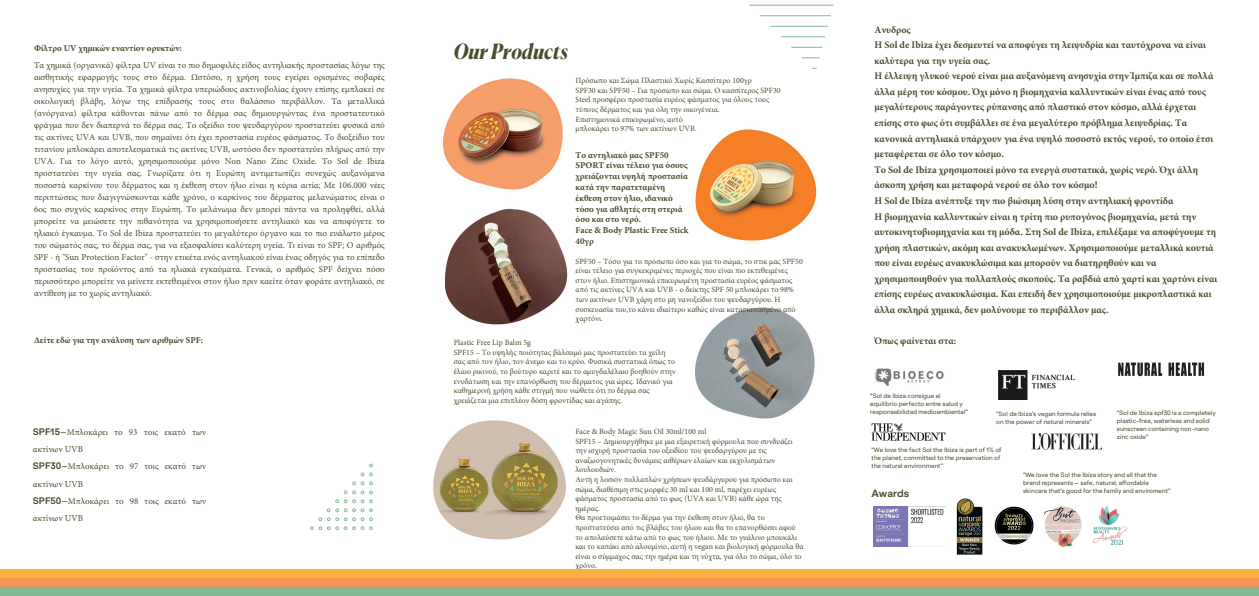
<style>
.page{position:relative;width:1259px;height:596px;background:#fff}
.page>*{position:absolute;margin:0;border:0;box-sizing:border-box;transform-origin:0 0}
.t1{font:italic 700 21px "Canela";color:#4a4d2d}
.t2{font:700 10px/15.6px "Minion Pro";color:#4a4d2d}
.t3{font:700 10px "Klarheit Grotesk";color:#4a4d2d}
.t4{font:9px/12px "Minion Pro";color:#4a4d2d;text-align:justify}
.t5{font:700 9px/10.8px "Minion Pro";color:#4a4d2d}
.t6{font:8px/9.6px "Minion Pro";color:#4a4d2d}
.t7{font:6px/8px "Klarheit Grotesk";color:#4a4d2d}
.s1{font-family:"Klarheit Grotesk";font-weight:700}
.s2{font-family:"Klarheit Grotesk"}
</style>
<div class="page">
<img style="left:443px;top:78px;width:120px;height:112px">
<img style="left:695px;top:129px;width:122px;height:112px">
<img style="left:445px;top:208px;width:122px;height:117px">
<img style="left:695px;top:307px;width:120px;height:112px">
<img style="left:999px;top:371px;width:75px;height:28px">
<img style="left:1031px;top:433px;width:71px;height:16px">
<img style="left:871px;top:423px;width:75px;height:17px">
<svg style="left:1118px;top:362px;width:44px;height:14px"></svg>
<svg style="left:1168px;top:362px;width:36px;height:13px"></svg>
<img style="left:875px;top:368px;width:69px;height:18px">
<img style="left:1093px;top:505px;width:34px;height:39px">
<img style="left:956px;top:498px;width:27px;height:57px">
<img style="left:873px;top:506px;width:72px;height:40px">
<img style="left:995px;top:506px;width:38px;height:38px">
<img style="left:1044px;top:506px;width:37px;height:40px">
<img style="left:433px;top:420px;width:133px;height:120px">
<div style="left:0;top:568px;width:1259px;height:10px;background:#fbb03f"></div>
<div style="left:0;top:577px;width:1259px;height:9px;background:#f79559"></div>
<div style="left:0;top:586px;width:1259px;height:9px;background:#84b995"></div>
<hr style="left:787px;top:0;width:49px;height:1px;background:#84b995">
<hr style="left:749px;top:5px;width:84px;height:1px;background:#84b995">
<hr style="left:759px;top:15px;width:72px;height:1px;background:#84b995">
<hr style="left:770px;top:26px;width:58px;height:1px;background:#84b995">
<hr style="left:781px;top:36px;width:44px;height:1px;background:#84b995">
<hr style="left:791px;top:47px;width:31px;height:1px;background:#84b995">
<svg style="left:802px;top:57px;width:17px;height:1px"></svg>
<svg style="left:310px;top:463px;width:63px;height:67px"></svg>
<p class="t5" style="left:34px;top:43px;width:149px">Φίλτρο UV χημικών εναντίον ορυκτών:</p>
<p class="t4" style="left:34px;top:59px;width:352px">Τα χημικά (οργανικά) φίλτρα UV είναι το πιο δημοφιλές είδος αντηλιακής προστασίας λόγω της αισθητικής εφαρμογής τους στο δέρμα. Ωστόσο, η χρήση τους εγείρει ορισμένες σοβαρές ανησυχίες για την υγεία. Τα χημικά φίλτρα υπεριώδους ακτινοβολίας έχουν επίσης εμπλακεί σε οικολογική βλάβη, λόγω της επίδρασής τους στο θαλάσσιο περιβάλλον. Τα μεταλλικά (ανόργανα) φίλτρα κάθονται πάνω από το δέρμα σας δημιουργώντας ένα προστατευτικό φράγμα που δεν διαπερνά το δέρμα σας. Το οξείδιο του ψευδαργύρου προστατεύει φυσικά από τις ακτίνες UVA και UVB, που σημαίνει ότι έχει προστασία ευρέος φάσματος. Το διοξείδιο του τιτανίου μπλοκάρει αποτελεσματικά τις ακτίνες UVB, ωστόσο δεν προστατεύει πλήρως από την UVA. Για το λόγο αυτό, χρησιμοποιούμε μόνο Non Nano Zinc Oxide. Το Sol de Ibiza προστατεύει την υγεία σας. Γνωρίζατε ότι η Ευρώπη αντιμετωπίζει συνεχώς αυξανόμενα ποσοστά καρκίνου του δέρματος και η έκθεση στον ήλιο είναι η κύρια αιτία; Με 106.000 νέες περιπτώσεις που διαγιγνώσκονται κάθε χρόνο, ο καρκίνος του δέρματος μελανώματος είναι ο 6ος πιο συχνός καρκίνος στην Ευρώπη. Το μελάνωμα δεν μπορεί πάντα να προληφθεί, αλλά μπορείτε να μειώσετε την πιθανότητα να χρησιμοποιήσετε αντηλιακό και να αποφύγετε το ηλιακό έγκαυμα. Το Sol de Ibiza προστατεύει το μεγαλύτερο όργανο και το πιο ευάλωτο μέρος του σώματός σας, το δέρμα σας, για να εξασφαλίσει καλύτερη υγεία. Τι είναι το SPF; Ο αριθμός SPF - ή "Sun Protection Factor" - στην ετικέτα ενός αντηλιακού είναι ένας οδηγός για το επίπεδο προστασίας του προϊόντος από τα ηλιακά εγκαύματα. Γενικά, ο αριθμός SPF δείχνει πόσο περισσότερο μπορείτε να μείνετε εκτεθειμένοι στον ήλιο πριν καείτε όταν φοράτε αντηλιακό, σε αντίθεση με το χωρίς αντηλιακό.</p>
<p class="t5" style="left:34px;top:334px;width:171px">Δείτε εδώ για την ανάλυση των αριθμών SPF:</p>
<p class="t4" style="left:33px;top:423px;width:175px;line-height:17.3px;text-align:left"><span class="s1">SPF15</span><span class="s2">–</span>Μπλοκάρει το 93 τοις εκατό των ακτίνων UVB<br><span class="s1">SPF30</span><span class="s2">–</span>Μπλοκάρει το 97 τοις εκατό των ακτίνων UVB<br><span class="s1">SPF50</span><span class="s2">–</span>Μπλοκάρει το 98 τοις εκατό των ακτίνων UVB</p>
<h1 class="t1" style="left:454px;top:35px;width:116px">Our Products</h1>
<p class="t6" style="left:575px;top:76px;width:207px">Πρόσωπο και Σώμα Πλαστικό Χωρίς Κασσίτερο 100γρ<br>SPF30 και SPF50 – Για πρόσωπο και σώμα. O κασσίτερος SPF30<br>Steel προσφέρει προστασία ευρέος φάσματος για όλους τους τύπους δέρματος και για όλη την οικογένεια.<br>Επιστημονικά επικυρωμένο, αυτό<br>μπλοκάρει το 97% των ακτίνων UVB.</p>
<p class="t5" style="left:575px;top:149px;width:114px">Το αντηλιακό μας SPF50<br>SPORT είναι τέλειο για όσους χρειάζονται υψηλή προστασία κατά την παρατεταμένη έκθεση στον ήλιο, ιδανικό τόσο για αθλητές στη στεριά όσο και στο νερό.<br>Face &amp; Body Plastic Free Stick<br>40γρ</p>
<p class="t6" style="left:575px;top:256px;width:229px">SPF50 – Τόσο για το πρόσωπο όσο και για το σώμα, το στικ μας SPF50 είναι τέλειο για συγκεκριμένες περιοχές που είναι πιο εκτεθειμένες στον ήλιο. Επιστημονικά επικυρωμένη προστασία ευρέος φάσματος από τις ακτίνες UVA και UVB - ο δείκτης SPF 50 μπλοκάρει το 98% των ακτίνων UVB χάρη στο μη νανοξείδιο του ψευδαργύρου. Η συσκευασία του,το κάνει ιδιαίτερο καθώς είναι κατασκευασμένο από χαρτόνι.</p>
<p class="t6" style="left:454px;top:338px;width:223px">Plastic Free Lip Balm 5g<br>SPF15 – Το υψηλής ποιότητας βάλσαμό μας προστατεύει τα χείλη σας από τον ήλιο, τον άνεμο και το κρύο. Φυσικά συστατικά όπως το έλαιο ρικινού, το βούτυρο καριτέ και το αμυγδαλέλαιο βοηθούν στην ενυδάτωση και την επανόρθωση του δέρματος για ώρες. Ιδανικό για καθημερινή χρήση κάθε στιγμή που νιώθετε ότι το δέρμα σας χρειάζεται μια επιπλέον δόση φροντίδας και αγάπης.</p>
<p class="t6" style="left:575px;top:426px;width:230px">Face &amp; Body Magic Sun Oil 30ml/100 ml<br>SPF15 – Δημιουργήθηκε με μια εξαιρετική φόρμουλα που συνδυάζει την ισχυρή προστασία του οξειδίου του ψευδαργύρου με τις αναζωογονητικές δυνάμεις αιθέριων ελαίων και εκχυλισμάτων λουλουδιών.<br>Αυτή η λοσιόν πολλαπλών χρήσεων ψευδάργυρου για πρόσωπο και σώμα, διαθέσιμη στις μορφές 30 ml και 100 ml, παρέχει ευρέως φάσματος προστασία από το φως (UVA και UVB) κάθε ώρα της ημέρας.<br>Θα προετοιμάσει το δέρμα για την έκθεση στον ήλιο, θα το προστατεύσει από τις βλάβες του ήλιου και θα το επανορθώσει αφού το απολαύσετε κάτω από το φως του ήλιου. Με το γυάλινο μπουκάλι και το καπάκι από αλουμίνιο, αυτή η vegan και βιολογική φόρμουλα θα είναι ο σύμμαχος σας την ημέρα και τη νύχτα, για όλο το σώμα, όλο το χρόνο.</p>
<p class="t2" style="left:874px;top:21px;width:344px">Ανυδρος<br>Η Sol de Ibiza έχει δεσμευτεί να αποφύγει τη λειψυδρία και ταυτόχρονα να είναι καλύτερα για την υγεία σας.<br>Η έλλειψη γλυκού νερού είναι μια αυξανόμενη ανησυχία στην Ίμπιζα και σε πολλά άλλα μέρη του κόσμου. Όχι μόνο η βιομηχανία καλλυντικών είναι ένας από τους μεγαλύτερους παράγοντες ρύπανσης από πλαστικό στον κόσμο, αλλά έρχεται επίσης στο φως ότι συμβάλλει σε ένα μεγαλύτερο πρόβλημα λειψυδρίας. Τα κανονικά αντηλιακά υπάρχουν για ένα υψηλό ποσοστό εκτός νερού, το οποίο έτσι μεταφέρεται σε όλο τον κόσμο.<br>Το Sol de Ibiza χρησιμοποιεί μόνο τα ενεργά συστατικά, χωρίς νερό. Όχι άλλη άσκοπη χρήση και μεταφορά νερού σε όλο τον κόσμο!<br>Η Sol de Ibiza ανέπτυξε την πιο βιώσιμη λύση στην αντηλιακή φροντίδα<br>Η βιομηχανία καλλυντικών είναι η τρίτη πιο ρυπογόνος βιομηχανία, μετά την αυτοκινητοβιομηχανία και τη μόδα. Στη Sol de Ibiza, επιλέξαμε να αποφύγουμε τη χρήση πλαστικών, ακόμη και ανακυκλωμένων. Χρησιμοποιούμε μεταλλικά κουτιά που είναι ευρέως ανακυκλώσιμα και μπορούν να διατηρηθούν και να χρησιμοποιηθούν για πολλαπλούς σκοπούς. Τα ραβδιά από χαρτί και χαρτόνι είναι επίσης ευρέως ανακυκλώσιμα. Και επειδή δεν χρησιμοποιούμε μικροπλαστικά και άλλα σκληρά χημικά, δεν μολύνουμε το περιβάλλον μας.</p>
<p class="t2" style="left:874px;top:333px;width:84px">Όπως φαίνεται στα:</p>
<p class="t7" style="left:870px;top:391px;width:99px">“Sol de Ibiza consigue el equilibrio perfecto entre salud y responsabilidad medioambiental”</p>
<p class="t7" style="left:996px;top:409px;width:102px">“Sol de Ibiza’s vegan formula relies on the power of natural minerals”</p>
<p class="t7" style="left:1116px;top:408px;width:100px">“Sol de Ibiza spf30 is a completely plastic-free, waterless and solid sunscreen containing non-nano zinc oxide”</p>
<p class="t7" style="left:871px;top:445px;width:132px">“We love the fact Sol the Ibiza is part of 1% of the planet, committed to the preservation of the natural environment”</p>
<p class="t7" style="left:1023px;top:469px;width:149px">“We love the Sol the Ibiza story and all that the brand represents – safe, natural, affordable skincare that’s good for the family and enviroment”</p>
<p class="t3" style="left:871px;top:485px;width:39px">Awards</p>
</div>
